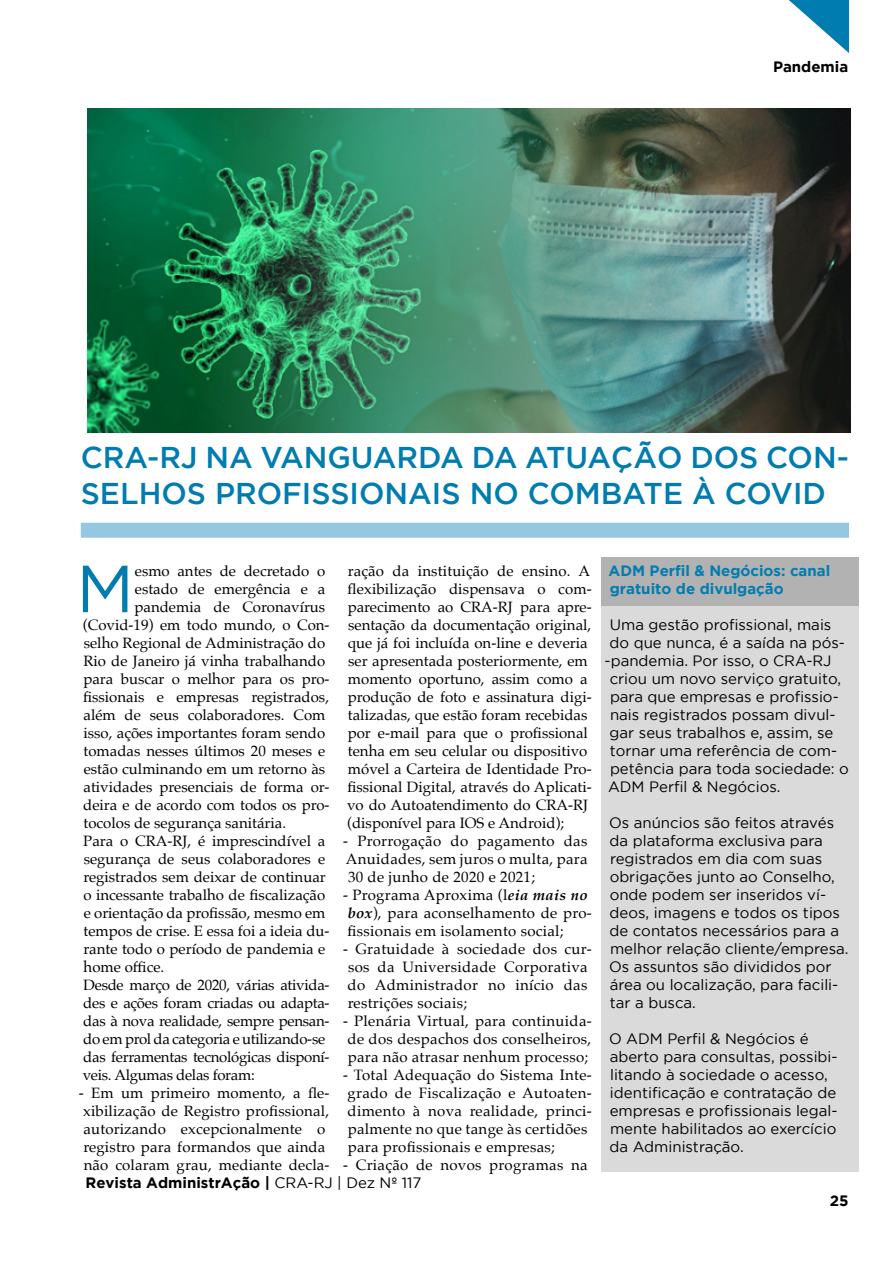
<style>
.page{position:relative;width:893px;height:1276px;background:#fff}
.page>*{position:absolute;margin:0;border:0;box-sizing:border-box;transform-origin:0 0}
.t1{font:66.45px "Gotham";color:#007cb0}
.t2{font:500 30px/36px "Gotham";color:#007cb0}
.t3{font:15px/18px "Palatino";color:#000;text-align:center}
.t4{font:15px/18px "Gotham";color:#000}
.t5{font:15px/18px "Palatino";letter-spacing:.02em;color:#000}
.t6{font:15px "Palatino";letter-spacing:-.02em;color:#000}
.t7{font:700 15px "Gotham";color:#000}
.t8{font:700 15px/18px "Gotham";color:#007cb0}
.s1{font-weight:700;font-style:italic}
.s2{font-weight:400}
</style>
<div class="page">
<div style="left:601px;top:557px;width:258px;height:52px;background:#b3b2b2"></div>
<div style="left:601px;top:606px;width:258px;height:205px;background:#dadada"></div>
<div style="left:601px;top:804px;width:258px;height:223px;background:#dadada"></div>
<div style="left:601px;top:1020px;width:258px;height:151px;background:#dadada"></div>
<div style="left:81px;top:523px;width:768px;height:15px;background:#94c7e2"></div>
<img style="left:88px;top:108px;width:762px;height:324px">
<svg style="left:789px;top:0;width:60px;height:53px"></svg>
<p class="t7" style="left:773px;top:58px;width:77px">Pandemia</p>
<h2 class="t2" style="left:81px;top:439px;width:770px">CRA-RJ NA VANGUARDA DA ATUAÇÃO DOS CON-<br>SELHOS PROFISSIONAIS NO COMBATE À COVID</h2>
<h1 class="t1" style="left:76px;top:552px;width:59px">M</h1>
<p class="t3" style="left:135px;top:562px;width:192px">esmo antes de decretado o</p>
<p class="t3" style="left:347px;top:562px;width:246px;text-align:left">ração da instituição de ensino. A flexibilização dispensava o com&shy;parecimento ao CRA-RJ para apre&shy;sentação da documentação original, que já foi incluída on-line e deveria ser apresentada posteriormente, em momento oportuno, assim como a produção de foto e assinatura digi&shy;talizadas, que estão foram recebidas por e-mail para que o profissional tenha em seu celular ou dispositivo móvel a Carteira de Identidade Pro&shy;fissional Digital, através do Aplicati&shy;vo do Autoatendimento do CRA-RJ (disponível para IOS e Android);</p>
<p class="t3" style="left:343px;top:832px;width:246px;text-align:justify">- Prorrogação do pagamento das Anuidades, sem juros o multa, para 30 de junho de 2020 e 2021;</p>
<p class="t5" style="left:343px;top:886px;width:250px">- Programa Aproxima (l<span class="s1">eia mais no box</span>), para aconselhamento de pro&shy;fissionais em isolamento social;</p>
<p class="t5" style="left:348px;top:940px;width:246px;text-indent:-5px">- Gratuidade à sociedade dos cur&shy;sos da Universidade Corporativa do Administrador no início das restrições sociais;</p>
<p class="t5" style="left:343px;top:1012px;width:250px;text-align:center">- Plenária Virtual, para continuida&shy;de dos despachos dos conselheiros, para não atrasar nenhum processo;</p>
<p class="t5" style="left:343px;top:1066px;width:250px">- Total Adequação do Sistema Inte&shy;grado de Fiscalização e Autoaten&shy;dimento à nova realidade, princi&shy;palmente no que tange às certidões para profissionais e empresas;</p>
<p class="t5" style="left:343px;top:1156px;width:246px">- Criação de novos programas na</p>
<p class="t3" style="left:135px;top:580px;width:192px">estado de emergência e a</p>
<p class="t3" style="left:135px;top:598px;width:192px">pandemia de Coronavírus</p>
<p class="t3" style="left:83px;top:616px;width:248px">(Covid-19) em todo mundo, o Con-</p>
<p class="t3" style="left:84px;top:634px;width:243px">selho Regional de Administração do</p>
<p class="t3" style="left:83px;top:652px;width:243px">Rio de Janeiro já vinha trabalhando</p>
<p class="t3" style="left:83px;top:670px;width:248px">para buscar o melhor para os pro-</p>
<p class="t3" style="left:83px;top:688px;width:247px">fissionais e empresas registrados,</p>
<p class="t3" style="left:83px;top:706px;width:244px">além de seus colaboradores. Com</p>
<p class="t3" style="left:84px;top:724px;width:243px">isso, ações importantes foram sendo</p>
<p class="t3" style="left:84px;top:742px;width:243px">tomadas nesses últimos 20 meses e</p>
<p class="t3" style="left:84px;top:760px;width:243px">estão culminando em um retorno às</p>
<p class="t3" style="left:83px;top:778px;width:248px">atividades presenciais de forma or-</p>
<p class="t3" style="left:83px;top:796px;width:248px">deira e de acordo com todos os pro-</p>
<p class="t3" style="left:84px;top:814px;width:204px">tocolos de segurança sanitária.</p>
<p class="t3" style="left:83px;top:832px;width:244px">Para o CRA-RJ, é imprescindível a</p>
<p class="t3" style="left:84px;top:850px;width:243px">segurança de seus colaboradores e</p>
<p class="t3" style="left:83px;top:868px;width:244px">registrados sem deixar de continuar</p>
<p class="t3" style="left:83px;top:886px;width:243px">o incessante trabalho de fiscalização</p>
<p class="t3" style="left:84px;top:904px;width:243px">e orientação da profissão, mesmo em</p>
<p class="t3" style="left:84px;top:922px;width:248px">tempos de crise. E essa foi a ideia du-</p>
<p class="t3" style="left:83px;top:940px;width:243px">rante todo o período de pandemia e</p>
<p class="t3" style="left:84px;top:958px;width:82px">home office.</p>
<p class="t6" style="left:83px;top:972px;width:248px">Desde março de 2020, várias ativida-</p>
<p class="t6" style="left:83px;top:990px;width:248px">des e ações foram criadas ou adapta-</p>
<p class="t6" style="left:83px;top:1008px;width:248px">das à nova realidade, sempre pensan-</p>
<p class="t6" style="left:83px;top:1026px;width:243px">do em prol da categoria e utilizando-se</p>
<p class="t6" style="left:83px;top:1044px;width:248px">das ferramentas tecnológicas disponí-</p>
<p class="t6" style="left:83px;top:1062px;width:174px">veis. Algumas delas foram:</p>
<p class="t3" style="left:79px;top:1084px;width:252px">- Em um primeiro momento, a fle&shy;xibilização de Registro profissional, autorizando excepcionalmente o registro para formandos que ainda não colaram grau, mediante decla-</p>
<p class="t7" style="left:86px;top:1174px;width:337px">Revista AdministrAção | <span class="s2">CRA-RJ | Dez Nº 117</span></p>
<p class="t8" style="left:608px;top:561px;width:223px">ADM Perfil &amp; Negócios: canal gratuito de divulgação</p>
<p class="t4" style="left:610px;top:615px;width:223px">Uma gestão profissional, mais</p>
<p class="t4" style="left:610px;top:633px;width:237px">do que nunca, é a saída na pós-</p>
<p class="t4" style="left:605px;top:651px;width:228px">-pandemia. Por isso, o CRA-RJ</p>
<p class="t4" style="left:610px;top:669px;width:233px">criou um novo serviço gratuito,</p>
<p class="t4" style="left:610px;top:687px;width:230px">para que empresas e profissio-</p>
<p class="t4" style="left:610px;top:705px;width:227px">nais registrados possam divul-</p>
<p class="t4" style="left:610px;top:723px;width:225px">gar seus trabalhos e, assim, se</p>
<p class="t4" style="left:610px;top:741px;width:229px">tornar uma referência de com-</p>
<p class="t4" style="left:610px;top:759px;width:240px">petência para toda sociedade: o</p>
<p class="t4" style="left:608px;top:777px;width:174px">ADM Perfil &amp; Negócios.</p>
<p class="t4" style="left:609px;top:813px;width:241px">Os anúncios são feitos através da plataforma exclusiva para registrados em dia com suas obrigações junto ao Conselho, onde podem ser inseridos ví&shy;deos, imagens e todos os tipos de contatos necessários para a melhor relação cliente/empresa.<br>Os assuntos são divididos por área ou localização, para facili&shy;tar a busca.</p>
<p class="t4" style="left:609px;top:1029px;width:230px">O ADM Perfil &amp; Negócios é aberto para consultas, possibi&shy;litando à sociedade o acesso, identificação e contratação de empresas e profissionais legal&shy;mente habilitados ao exercício da Administração.</p>
<p class="t7" style="left:830px;top:1192px;width:20px">25</p>
</div>
